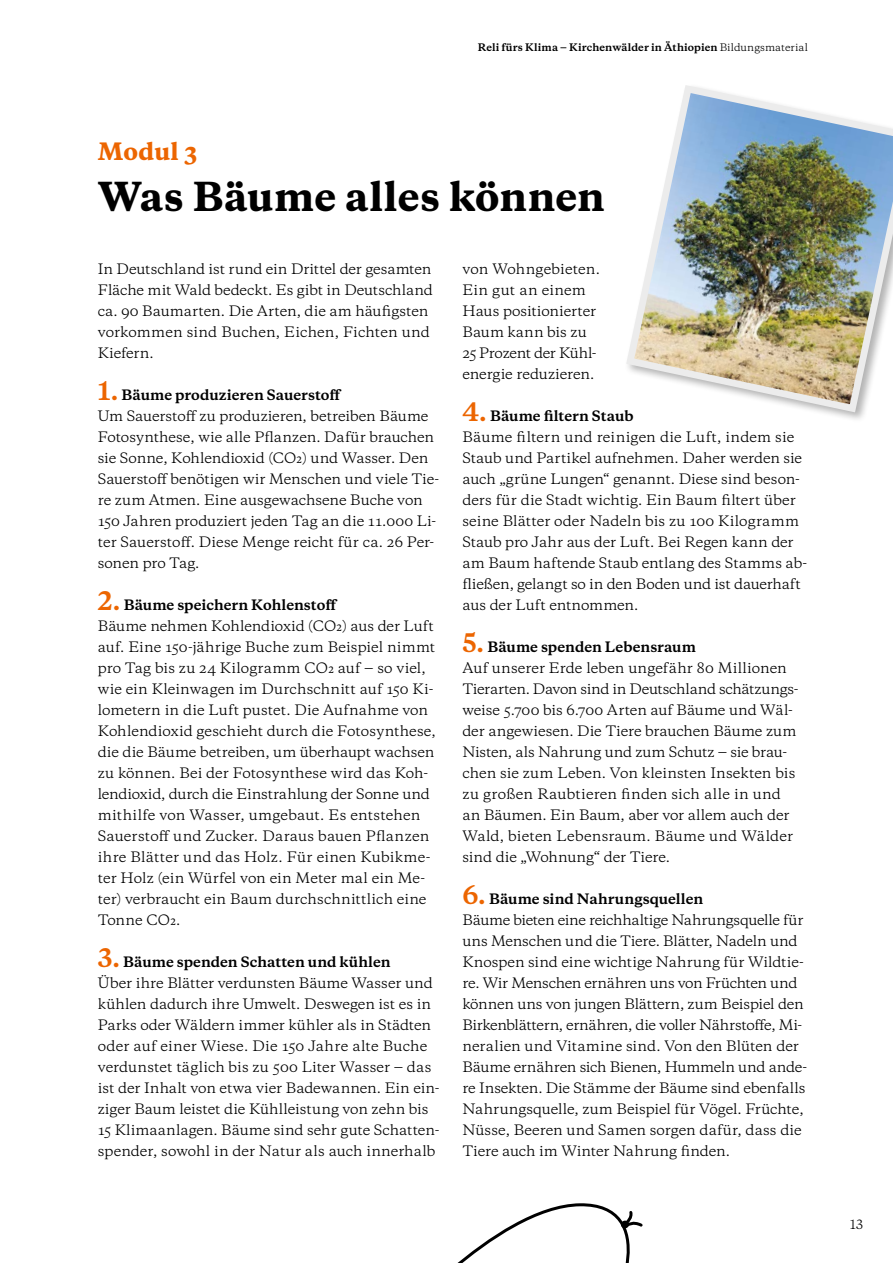
<style>
.page{position:relative;width:893px;height:1263px;background:#fff}
.page>*{position:absolute;margin:0;border:0;box-sizing:border-box;transform-origin:0 0}
.t1{font:800 37.5px "Galaxie Copernicus";letter-spacing:.005em;color:#000}
.t2{font:800 22.5px "Galaxie Copernicus";letter-spacing:.01em;color:#ec6500}
.t3{font:13.5px/21px "Galaxie Copernicus";color:#000}
.t4{font:12px "Galaxie Copernicus";color:#000}
.t5{font:700 9.75px "Galaxie Copernicus";letter-spacing:.01em;color:#000}
.s1{font-weight:400}
.s2{font-weight:700;font-size:24px;color:#ec6500}
.s3{font-weight:700}
</style>
<div class="page">
<svg style="left:457px;top:1203px;width:186px;height:60px"></svg>
<img style="left:626px;top:85px;width:267px;height:331px">
<p class="t5" style="left:478px;top:41px;width:332px">Reli fürs Klima ‒ Kirchenwälder in Äthiopien <span class="s1">Bildungsmaterial</span></p>
<h2 class="t2" style="left:98px;top:137px;width:101px">Modul 3</h2>
<h1 class="t1" style="left:98px;top:172px;width:509px">Was Bäume alles können</h1>
<p class="t3" style="left:98px;top:259px;width:337px">In Deutschland ist rund ein Drittel der gesamten Fläche mit Wald bedeckt. Es gibt in Deutschland ca. 90 Baumarten. Die Arten, die am häufigsten vorkommen sind Buchen, Eichen, Fichten und Kiefern.</p>
<p class="t3" style="left:98px;top:385px;width:343px"><span class="s2">1.</span> <span class="s3">Bäume produzieren Sauerstoff<br></span>Um Sauerstoff zu produzieren, betreiben Bäume Fotosynthese, wie alle Pflanzen. Dafür brauchen sie Sonne, Kohlendioxid (CO₂) und Wasser. Den Sauerstoff benötigen wir Menschen und viele Tie&shy;re zum Atmen. Eine ausgewachsene Buche von 150 Jahren produziert jeden Tag an die 11.000 Li&shy;ter Sauerstoff. Diese Menge reicht für ca. 26 Per&shy;sonen pro Tag.</p>
<p class="t3" style="left:98px;top:595px;width:340px"><span class="s2">2.</span> <span class="s3">Bäume speichern Kohlenstoff<br></span>Bäume nehmen Kohlendioxid (CO₂) aus der Luft auf. Eine 150-jährige Buche zum Beispiel nimmt pro Tag bis zu 24 Kilogramm CO₂ auf ‒ so viel, wie ein Kleinwagen im Durchschnitt auf 150 Ki&shy;lometern in die Luft pustet. Die Aufnahme von Kohlendioxid geschieht durch die Fotosynthese, die die Bäume betreiben, um überhaupt wachsen zu können. Bei der Fotosynthese wird das Koh&shy;lendioxid, durch die Einstrahlung der Sonne und mithilfe von Wasser, umgebaut. Es entstehen Sauerstoff und Zucker. Daraus bauen Pflanzen ihre Blätter und das Holz. Für einen Kubikme&shy;ter Holz (ein Würfel von ein Meter mal ein Me&shy;ter) verbraucht ein Baum durchschnittlich eine Tonne CO₂.</p>
<p class="t3" style="left:98px;top:952px;width:343px"><span class="s2">3.</span> <span class="s3">Bäume spenden Schatten und kühlen<br></span>Über ihre Blätter verdunsten Bäume Wasser und kühlen dadurch ihre Umwelt. Deswegen ist es in Parks oder Wäldern immer kühler als in Städten oder auf einer Wiese. Die 150 Jahre alte Buche verdunstet täglich bis zu 500 Liter Wasser ‒ das ist der Inhalt von etwa vier Badewannen. Ein ein&shy;ziger Baum leistet die Kühlleistung von zehn bis 15 Klimaanlagen. Bäume sind sehr gute Schatten&shy;spender, sowohl in der Natur als auch innerhalb</p>
<p class="t3" style="left:462px;top:259px;width:139px">von Wohngebieten.<br>Ein gut an einem<br>Haus positionierter<br>Baum kann bis zu<br>25 Prozent der Kühl&shy;energie reduzieren.</p>
<p class="t3" style="left:462px;top:406px;width:346px"><span class="s2">4.</span> <span class="s3">Bäume filtern Staub<br></span>Bäume filtern und reinigen die Luft, indem sie Staub und Partikel aufnehmen. Daher werden sie auch „grüne Lungen“ genannt. Diese sind beson&shy;ders für die Stadt wichtig. Ein Baum filtert über seine Blätter oder Nadeln bis zu 100 Kilogramm Staub pro Jahr aus der Luft. Bei Regen kann der am Baum haftende Staub entlang des Stamms ab&shy;fließen, gelangt so in den Boden und ist dauerhaft aus der Luft entnommen.</p>
<p class="t3" style="left:462px;top:637px;width:338px"><span class="s2">5.</span> <span class="s3">Bäume spenden Lebensraum<br></span>Auf unserer Erde leben ungefähr 80 Millionen Tierarten. Davon sind in Deutschland schätzungs&shy;weise 5.700 bis 6.700 Arten auf Bäume und Wäl&shy;der angewiesen. Die Tiere brauchen Bäume zum Nisten, als Nahrung und zum Schutz ‒ sie brau&shy;chen sie zum Leben. Von kleinsten Insekten bis zu großen Raubtieren finden sich alle in und an Bäumen. Ein Baum, aber vor allem auch der Wald, bieten Lebensraum. Bäume und Wälder sind die „Wohnung“ der Tiere.</p>
<p class="t3" style="left:462px;top:889px;width:346px"><span class="s2">6.</span> <span class="s3">Bäume sind Nahrungsquellen<br></span>Bäume bieten eine reichhaltige Nahrungsquelle für uns Menschen und die Tiere. Blätter, Nadeln und Knospen sind eine wichtige Nahrung für Wildtie&shy;re. Wir Menschen ernähren uns von Früchten und können uns von jungen Blättern, zum Beispiel den Birkenblättern, ernähren, die voller Nährstoffe, Mi&shy;neralien und Vitamine sind. Von den Blüten der Bäume ernähren sich Bienen, Hummeln und ande&shy;re Insekten. Die Stämme der Bäume sind ebenfalls Nahrungsquelle, zum Beispiel für Vögel. Früchte, Nüsse, Beeren und Samen sorgen dafür, dass die Tiere auch im Winter Nahrung finden.</p>
<p class="t4" style="left:850px;top:1216px;width:15px">13</p>
</div>
